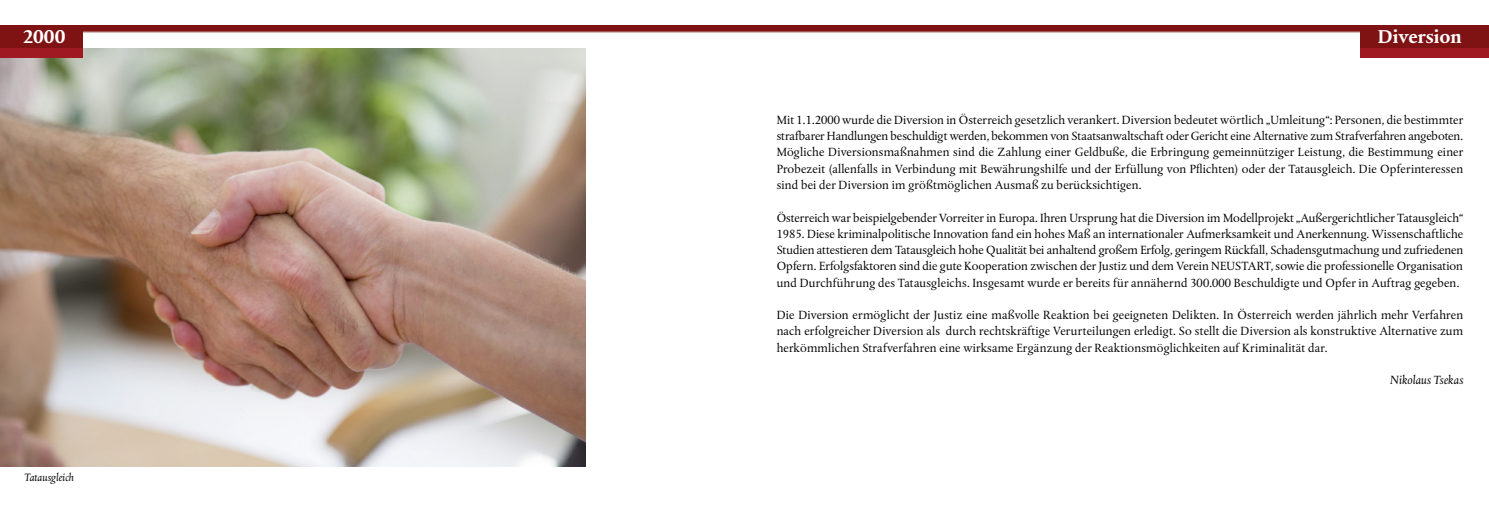
<style>
.page{position:relative;width:1489px;height:525px;background:#fff}
.page>*{position:absolute;margin:0;border:0;box-sizing:border-box;transform-origin:0 0}
.t1{font:700 19px "DTL Albertina T";color:#fff}
.t2{font:12.5px/16.2px "DTL Albertina T";letter-spacing:.01em;color:#000;text-align:justify}
.t3{font:italic 12.5px "DTL Albertina T";letter-spacing:.01em;color:#000}
.t4{font:italic 11.25px "DTL Albertina T";color:#000}
</style>
<div class="page">
<img style="left:0;top:48px;width:585px;height:418px">
<hr style="left:0;top:32px;width:1406px;height:1px;background:#7f1314">
<div style="left:744px;top:25px;width:744px;height:5px;background:#7f1314"></div>
<div style="left:0;top:25px;width:744px;height:5px;background:#7f1314"></div>
<div style="left:1360px;top:25px;width:128px;height:22px;background:#7f1314"></div>
<div style="left:0;top:25px;width:83px;height:22px;background:#7f1314"></div>
<div style="left:1360px;top:48px;width:128px;height:9px;background:#9f1923"></div>
<div style="left:0;top:48px;width:83px;height:9px;background:#9f1923"></div>
<h1 class="t1" style="left:22px;top:24px;width:44px">2000</h1>
<p class="t4" style="left:25px;top:470px;width:51px">Tatausgleich</p>
<h1 class="t1" style="left:1377px;top:24px;width:85px">Diversion</h1>
<p class="t2" style="left:776px;top:112px;width:688px">Mit 1.1.2000 wurde die Diversion in Österreich gesetzlich verankert. Diversion bedeutet wörtlich „Umleitung“: Personen, die bestimmter strafbarer Handlungen beschuldigt werden, bekommen von Staatsanwaltschaft oder Gericht eine Alternative zum Strafverfahren angeboten.<br>Mögliche Diversionsmaßnahmen sind die Zahlung einer Geldbuße, die Erbringung gemeinnütziger Leistung, die Bestimmung einer Probezeit (allenfalls in Verbindung mit Bewährungshilfe und der Erfüllung von Pflichten) oder der Tatausgleich. Die Opferinteressen sind bei der Diversion im größtmöglichen Ausmaß zu berücksichtigen.</p>
<p class="t2" style="left:776px;top:209px;width:688px">Österreich war beispielgebender Vorreiter in Europa. Ihren Ursprung hat die Diversion im Modellprojekt „Außergerichtlicher Tatausgleich“ 1985. Diese kriminalpolitische Innovation fand ein hohes Maß an internationaler Aufmerksamkeit und Anerkennung. Wissenschaftliche Studien attestieren dem Tatausgleich hohe Qualität bei anhaltend großem Erfolg, geringem Rückfall, Schadensgutmachung und zufriedenen Opfern. Erfolgsfaktoren sind die gute Kooperation zwischen der Justiz und dem Verein NEUSTART, sowie die professionelle Organisation und Durchführung des Tatausgleichs. Insgesamt wurde er bereits für annähernd 300.000 Beschuldigte und Opfer in Auftrag gegeben.</p>
<p class="t2" style="left:776px;top:307px;width:688px">Die Diversion ermöglicht der Justiz eine maßvolle Reaktion bei geeigneten Delikten. In Österreich werden jährlich mehr Verfahren nach erfolgreicher Diversion als durch rechtskräftige Verurteilungen erledigt. So stellt die Diversion als konstruktive Alternative zum herkömmlichen Strafverfahren eine wirksame Ergänzung der Reaktionsmöglichkeiten auf Kriminalität dar.</p>
<p class="t3" style="left:1390px;top:372px;width:74px">Nikolaus Tsekas</p>
</div>
